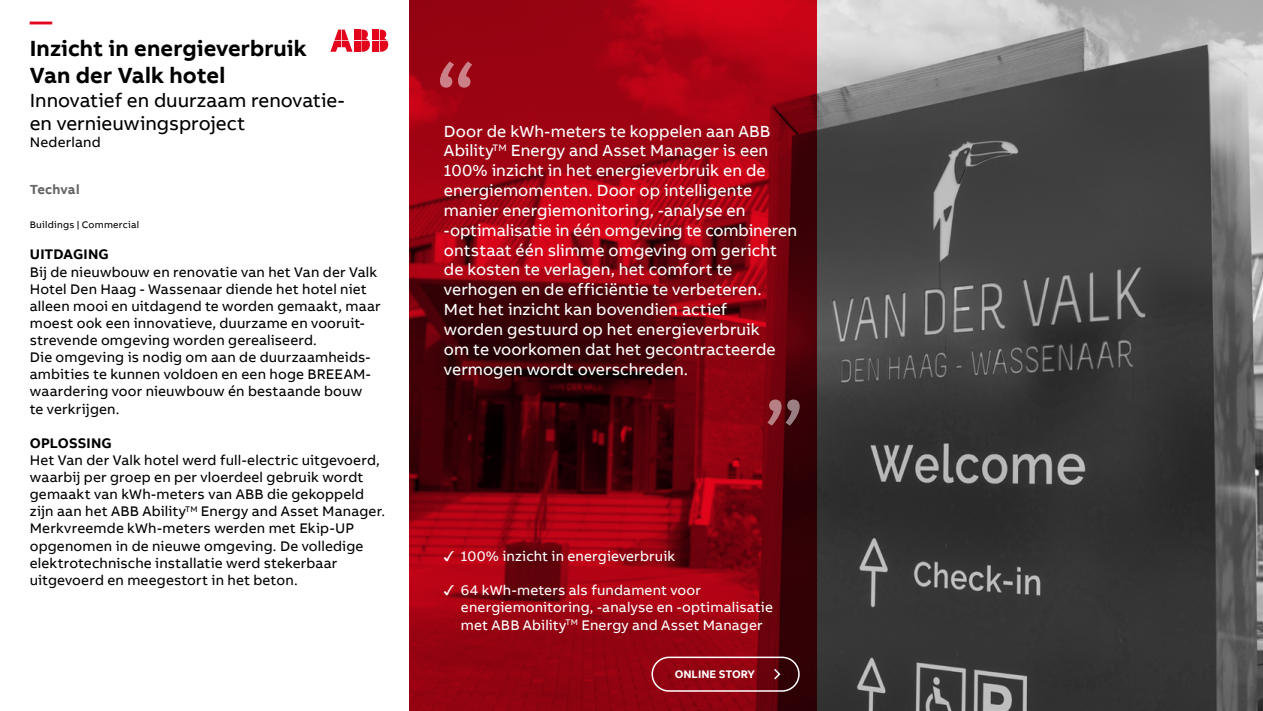
<style>
.page{position:relative;width:1263px;height:711px;background:#fff}
.page>*{position:absolute;margin:0;border:0;box-sizing:border-box;transform-origin:0 0}
.t1{font:700 22.5px/27px "AB Bvoice";letter-spacing:.005em;color:#000}
.t2{font:700 22.5px "AB Bvoice";color:#e3051b}
.t3{font:19.5px/23.4px "AB Bvoice";color:#000}
.t4{font:16.5px/19.8px "AB Bvoice";letter-spacing:.005em;color:#fff}
.t5{font:14.25px/17.1px "AB Bvoice";letter-spacing:.01em;color:#000}
.t6{font:14.25px/17.1px "AB Bvoice";letter-spacing:.01em;color:#fff}
.t7{font:700 14.25px "AB Bvoice";letter-spacing:.015em;color:#000}
.t8{font:700 13.5px "AB Bvoice";letter-spacing:.015em;color:#646363}
.t9{font:700 11.25px "AB Bvoice";color:#fff}
.t10{font:9.75px "AB Bvoice";letter-spacing:.025em;color:#000}
.s1{font-family:"Arial Unicode MS"}
</style>
<div class="page">
<img style="left:816px;top:0;width:447px;height:710px">
<svg style="left:409px;top:0;width:407px;height:710px;background:#82020f"></svg>
<svg style="left:767px;top:399px;width:33px;height:26px"></svg>
<svg style="left:440px;top:61px;width:32px;height:27px"></svg>
<div style="left:651px;top:656px;width:149px;height:35px;border:2px solid #fff;border-radius:17px"></div>
<svg style="left:772px;top:666px;width:9px;height:14px"></svg>
<div style="left:373px;top:30px;width:6px;height:10px;background:#e3051b"></div>
<div style="left:373px;top:41px;width:6px;height:11px;background:#e3051b"></div>
<svg style="left:380px;top:30px;width:8px;height:22px"></svg>
<svg style="left:330px;top:30px;width:22px;height:22px"></svg>
<div style="left:354px;top:30px;width:7px;height:10px;background:#e3051b"></div>
<div style="left:354px;top:41px;width:7px;height:11px;background:#e3051b"></div>
<svg style="left:361px;top:30px;width:9px;height:22px"></svg>
<h1 class="t2" style="left:30px;top:7px;width:24px">—</h1>
<h1 class="t1" style="left:30px;top:35px;width:279px">Inzicht in energieverbruik<br>Van der Valk hotel</h1>
<h2 class="t3" style="left:30px;top:89px;width:316px">Innovatief en duurzaam renovatie&shy;en vernieuwingsproject</h2>
<p class="t5" style="left:30px;top:134px;width:72px">Nederland</p>
<p class="t8" style="left:30px;top:180px;width:51px">Techval</p>
<p class="t10" style="left:30px;top:218px;width:111px">Buildings | Commercial</p>
<p class="t7" style="left:30px;top:245px;width:80px">UITDAGING</p>
<p class="t5" style="left:30px;top:263px;width:352px">Bij de nieuwbouw en renovatie van het Van der Valk Hotel Den Haag - Wassenaar diende het hotel niet alleen mooi en uitdagend te worden gemaakt, maar moest ook een innovatieve, duurzame en vooruit&shy;strevende omgeving worden gerealiseerd.<br>Die omgeving is nodig om aan de duurzaamheids&shy;ambities te kunnen voldoen en een hoge BREEAM&shy;waardering voor nieuwbouw én bestaande bouw<br>te verkrijgen.</p>
<p class="t7" style="left:30px;top:433px;width:84px">OPLOSSING</p>
<p class="t5" style="left:30px;top:451px;width:357px">Het Van der Valk hotel werd full-electric uitgevoerd, waarbij per groep en per vloerdeel gebruik wordt gemaakt van kWh-meters van ABB die gekoppeld zijn aan het ABB Ability<sup>TM</sup> Energy and Asset Manager.<br>Merkvreemde kWh-meters werden met Ekip-UP opgenomen in de nieuwe omgeving. De volledige elektrotechnische installatie werd stekerbaar uitgevoerd en meegestort in het beton.</p>
<p class="t4" style="left:444px;top:121px;width:355px">Door de kWh-meters te koppelen aan ABB Ability<sup>TM</sup> Energy and Asset Manager is een 100% inzicht in het energieverbruik en de energiemomenten. Door op intelligente manier energiemonitoring, -analyse en -optimalisatie in één omgeving te combineren ontstaat één slimme omgeving om gericht de kosten te verlagen, het comfort te verhogen en de efficiëntie te verbeteren.<br>Met het inzicht kan bovendien actief<br>worden gestuurd op het energieverbruik<br>om te voorkomen dat het gecontracteerde vermogen wordt overschreden.</p>
<p class="t6" style="left:444px;top:547px;width:233px"><span class="s1">✓</span> 100% inzicht in energieverbruik</p>
<p class="t6" style="left:461px;top:581px;width:313px;text-indent:-17px"><span class="s1">✓</span> 64 kWh-meters als fundament voor energiemonitoring, -analyse en -optimalisatie met ABB Ability<sup>TM</sup> Energy and Asset Manager</p>
<p class="t9" style="left:675px;top:666px;width:82px">ONLINE STORY</p>
</div>
